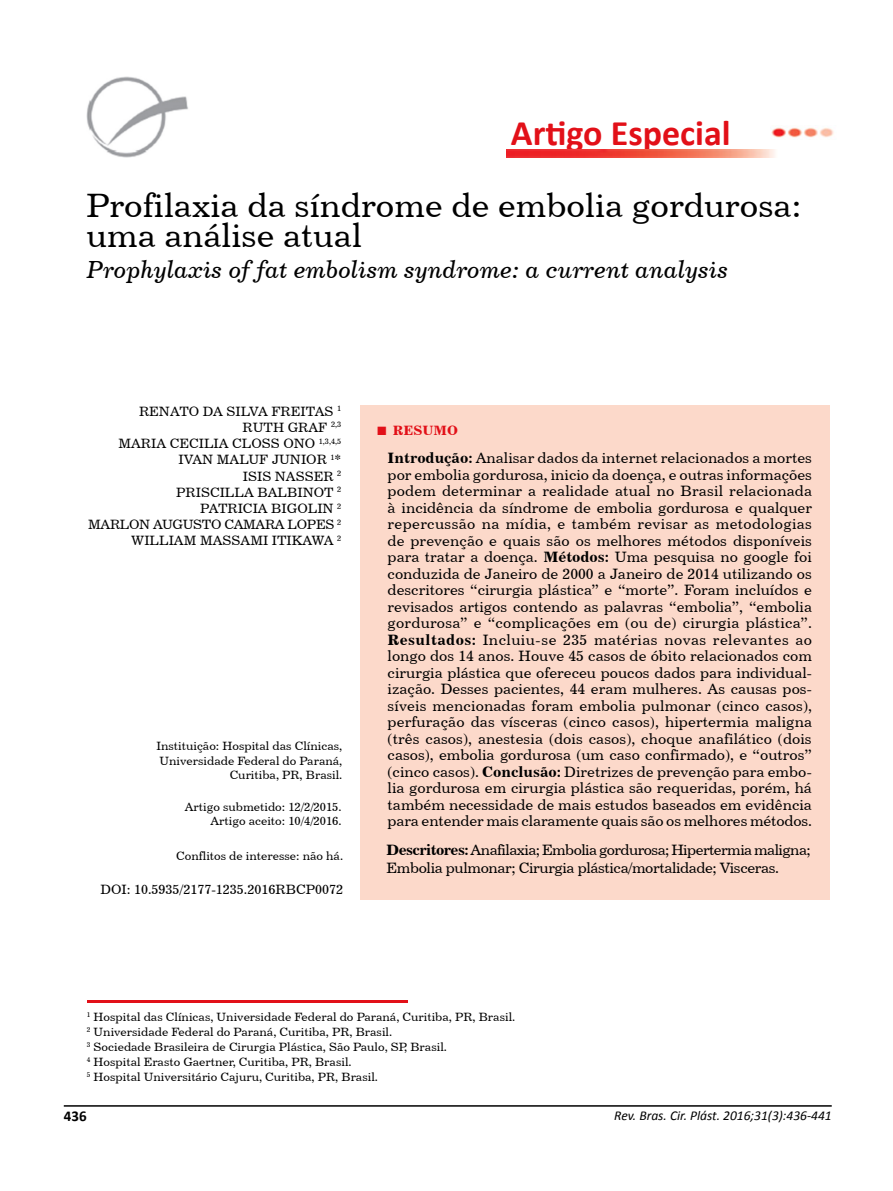
<style>
.page{position:relative;width:893px;height:1191px;background:#fff}
.page>*{position:absolute;margin:0;border:0;box-sizing:border-box;transform-origin:0 0}
.t1{font:700 36px "Calibri";color:#e21018}
.t2{font:33.75px/30px "Century 731 BT Roman A";color:#000}
.t3{font:24.75px "Century 731 BT Italic A";color:#000}
.t4{font:15px/16.5px "Century 731 BT Roman A";letter-spacing:-.025em;color:#000;text-align:justify}
.t5{font:700 15px "Calibri";color:#000}
.t6{font:13.5px/16.2px "Century 731 BT Roman A";color:#000;text-align:right}
.t7{font:italic 13.5px "Calibri";color:#000}
.t8{font:13.5px "Century 731 BT Bold A";color:#e21018}
.t9{font:12px/15px "Century 731 BT Roman A";color:#000;text-align:right}
.s1{font-family:"Times New Roman";font-weight:700;font-size:18px}
.s2{font-family:"Century 731 BT Bold A"}
</style>
<div class="page">
<hr style="left:64px;top:1105px;width:768px;height:1px;background:#000">
<img style="left:771px;top:127px;width:63px;height:13px">
<img style="left:87px;top:77px;width:101px;height:81px">
<div style="left:360px;top:405px;width:470px;height:494px;background:#fcd9ca"></div>
<hr style="left:87px;top:1000px;width:320px;height:3px;background:#e21018">
<img style="left:507px;top:150px;width:268px;height:7px">
<h1 class="t1" style="left:511px;top:111px;width:221px">Artigo Especial</h1>
<h2 class="t2" style="left:86px;top:189px;width:716px">Profilaxia da síndrome de embolia gordurosa: uma análise atual</h2>
<h3 class="t3" style="left:87px;top:254px;width:643px">Prophylaxis of fat embolism syndrome: a current analysis</h3>
<p class="t6" style="left:88px;top:403px;width:254px">RENATO DA SILVA FREITAS <sup>1<br></sup>RUTH GRAF <sup>2,3<br></sup>MARIA CECILIA CLOSS ONO <sup>1,3,4,5<br></sup>IVAN MALUF JUNIOR <sup>1</sup>*<br>ISIS NASSER <sup>2<br></sup>PRISCILLA BALBINOT <sup>2<br></sup>PATRICIA BIGOLIN <sup>2<br></sup>MARLON AUGUSTO CAMARA LOPES <sup>2<br></sup>WILLIAM MASSAMI ITIKAWA <sup>2</sup></p>
<p class="t9" style="left:156px;top:738px;width:187px;line-height:14.4px">Instituição: Hospital das Clínicas,<br>Universidade Federal do Paraná,<br>Curitiba, PR, Brasil.</p>
<p class="t9" style="left:185px;top:799px;width:158px;line-height:14.4px">Artigo submetido: 12/2/2015.<br>Artigo aceito: 10/4/2016.</p>
<p class="t9" style="left:176px;top:847px;width:168px">Conflitos de interesse: não há.</p>
<p class="t6" style="left:101px;top:880px;width:244px">DOI: 10.5935/2177-1235.2016RBCP0072</p>
<p class="t8" style="left:376px;top:422px;width:83px"><span class="s1">■</span> RESUMO</p>
<p class="t4" style="left:388px;top:449px;width:426px"><span class="s2">Introdução:</span> Analisar dados da internet relacionados a mortes por embolia gordurosa, inicio da doença, e outras informações podem determinar a realidade atual no Brasil relacionada à incidência da síndrome de embolia gordurosa e qualquer repercussão na mídia, e também revisar as metodologias de prevenção e quais são os melhores métodos disponíveis para tratar a doença. <span class="s2">Métodos:</span> Uma pesquisa no google foi conduzida de Janeiro de 2000 a Janeiro de 2014 utilizando os descritores “cirurgia plástica” e “morte”. Foram incluídos e revisados artigos contendo as palavras “embolia”, “embolia gordurosa” e “complicações em (ou de) cirurgia plástica”.<br><span class="s2">Resultados:</span> Incluiu-se 235 matérias novas relevantes ao longo dos 14 anos. Houve 45 casos de óbito relacionados com cirurgia plástica que ofereceu poucos dados para individual&shy;ização. Desses pacientes, 44 eram mulheres. As causas pos&shy;síveis mencionadas foram embolia pulmonar (cinco casos), perfuração das vísceras (cinco casos), hipertermia maligna (três casos), anestesia (dois casos), choque anafilático (dois casos), embolia gordurosa (um caso confirmado), e “outros” (cinco casos). <span class="s2">Conclusão:</span> Diretrizes de prevenção para embo&shy;lia gordurosa em cirurgia plástica são requeridas, porém, há também necessidade de mais estudos baseados em evidência para entender mais claramente quais são os melhores métodos.</p>
<p class="t4" style="left:387px;top:840px;width:426px;line-height:18px"><span class="s2">Descritores:</span> Anafilaxia; Embolia gordurosa; Hipertermia maligna;<br>Embolia pulmonar; Cirurgia plástica/mortalidade; Visceras.</p>
<p class="t9" style="left:87px;top:1008px;width:430px;text-align:left"><sup>1</sup> Hospital das Clínicas, Universidade Federal do Paraná, Curitiba, PR, Brasil.<br><sup>2</sup> Universidade Federal do Paraná, Curitiba, PR, Brasil.<br><sup>3</sup> Sociedade Brasileira de Cirurgia Plástica, São Paulo, SP, Brasil.<br><sup>4</sup> Hospital Erasto Gaertner, Curitiba, PR, Brasil.<br><sup>5</sup> Hospital Universitário Cajuru, Curitiba, PR, Brasil.</p>
<p class="t5" style="left:64px;top:1106px;width:24px">436</p>
<p class="t7" style="left:614px;top:1106px;width:219px">Rev. Bras. Cir. Plást. 2016;31(3):436-441</p>
</div>
